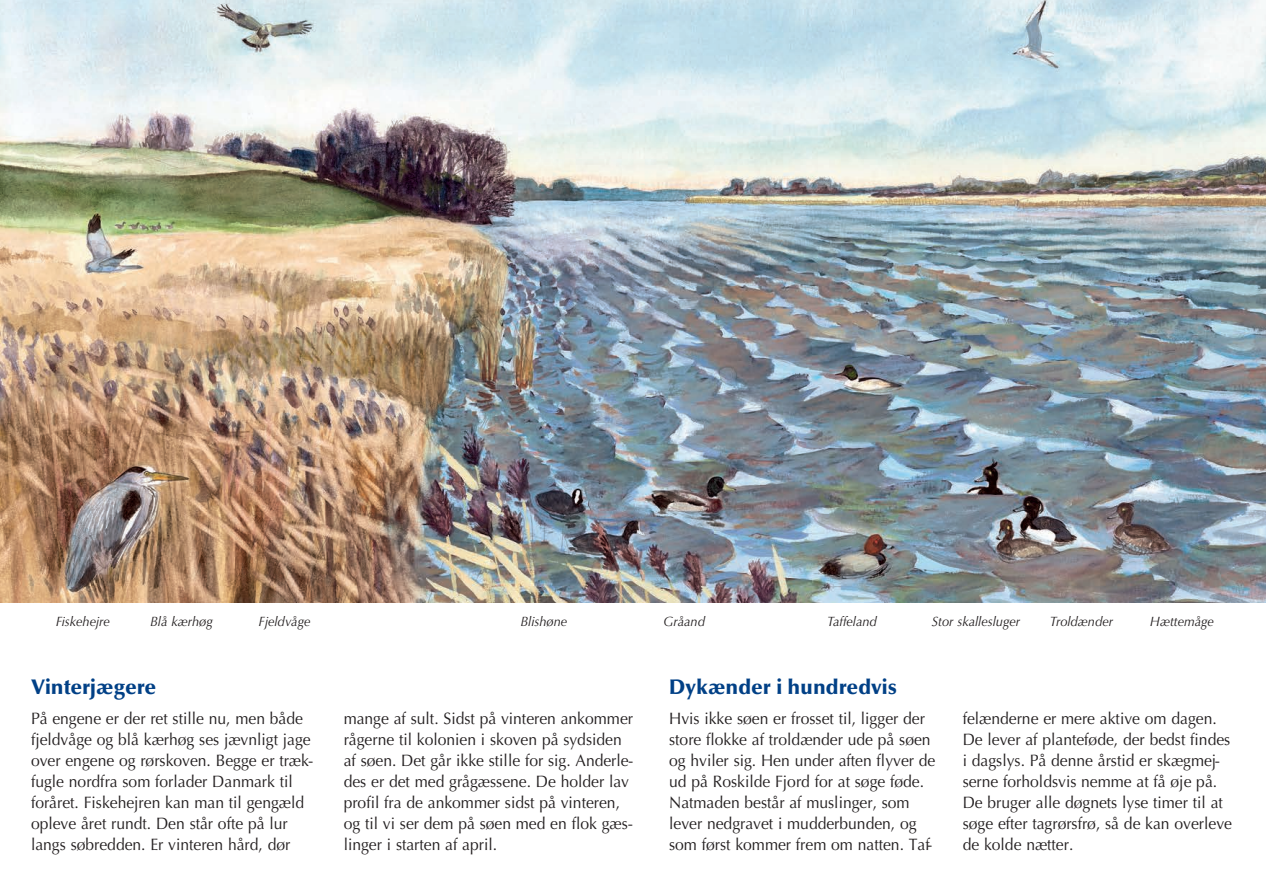
<style>
.page{position:relative;width:1266px;height:896px;background:#fff}
.page>*{position:absolute;margin:0;border:0;box-sizing:border-box;transform-origin:0 0}
.t1{font:900 21px "Optima LT Std";color:#014086}
.t2{font:16.5px/21px "Optima LT Std";color:#231f20;scale:.95 1}
.t3{font:italic 13.5px "Optima LT Std";color:#231f20;scale:.95 1}
</style>
<div class="page">
<img style="left:0;top:0;width:1265px;height:602px">
<p class="t3" style="left:56px;top:614px;width:59px">Fiskehejre</p>
<p class="t3" style="left:150px;top:614px;width:67px">Blå kærhøg</p>
<p class="t3" style="left:258px;top:614px;width:56px">Fjeldvåge</p>
<p class="t3" style="left:520px;top:614px;width:51px">Blishøne</p>
<p class="t3" style="left:663px;top:614px;width:45px">Gråand</p>
<p class="t3" style="left:827px;top:614px;width:54px">Taffeland</p>
<p class="t3" style="left:931px;top:614px;width:94px">Stor skallesluger</p>
<p class="t3" style="left:1049px;top:614px;width:68px">Troldænder</p>
<p class="t3" style="left:1149px;top:614px;width:69px">Hættemåge</p>
<p class="t1" style="left:31px;top:674px;width:127px">Vinterjægere</p>
<p class="t2" style="left:31px;top:708px;width:298px">På engene er der ret stille nu, men både fjeldvåge og blå kærhøg ses jævnligt jage over engene og rørskoven. Begge er træk&shy;fugle nordfra som forlader Danmark til foråret. Fiskehejren kan man til gengæld opleve året rundt. Den står ofte på lur langs søbredden. Er vinteren hård, dør</p>
<p class="t2" style="left:344px;top:708px;width:306px">mange af sult. Sidst på vinteren ankommer rågerne til kolonien i skoven på sydsiden af søen. Det går ikke stille for sig. Anderle&shy;des er det med grågæssene. De holder lav profil fra de ankommer sidst på vinteren, og til vi ser dem på søen med en flok gæs&shy;linger i starten af april.</p>
<p class="t1" style="left:669px;top:674px;width:229px">Dykænder i hundredvis</p>
<p class="t2" style="left:669px;top:708px;width:282px">Hvis ikke søen er frosset til, ligger der store flokke af troldænder ude på søen og hviler sig. Hen under aften flyver de ud på Roskilde Fjord for at søge føde.<br>Natmaden består af muslinger, som lever nedgravet i mudderbunden, og som først kommer frem om natten. Taf-</p>
<p class="t2" style="left:962px;top:708px;width:285px">felænderne er mere aktive om dagen.<br>De lever af planteføde, der bedst findes i dagslys. På denne årstid er skægmej&shy;serne forholdsvis nemme at få øje på.<br>De bruger alle døgnets lyse timer til at søge efter tagrørsfrø, så de kan overleve de kolde nætter.</p>
</div>
